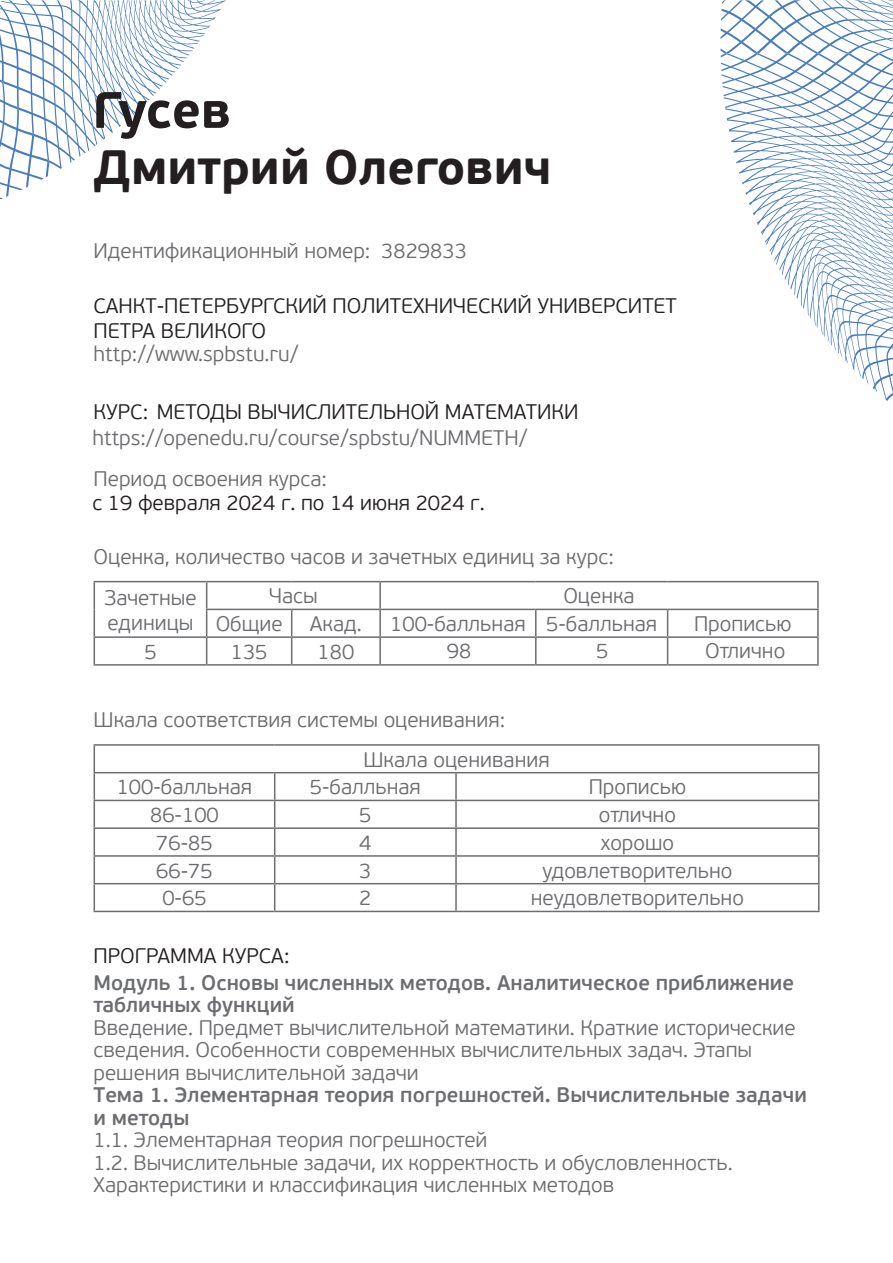
<style>
.page{position:relative;width:893px;height:1263px;background:#fff}
.page>*{position:absolute;margin:0;border:0;box-sizing:border-box;transform-origin:0 0}
.t1{font:700 51px "PF Beau Sans Pro";letter-spacing:-.01em;color:#231f20}
.t2{font:700 48px "PF Beau Sans Pro";color:#231f20}
.t3{font:300 21px/22.5px "PF Beau Sans Pro";color:#6c6d70}
.t4{font:300 21px "PF Beau Sans Pro";color:#231f20}
.t5{font:600 21px/22.5px "PF Beau Sans Pro";color:#6c6d70}
</style>
<div class="page">
<svg style="left:720px;top:0;width:173px;height:54px"></svg>
<svg style="left:720px;top:54px;width:173px;height:348px"></svg>
<svg style="left:0;top:0;width:226px;height:199px"></svg>
<hr style="left:94px;top:581px;width:113px;height:1px;background:#6c6d70">
<hr style="left:207px;top:581px;width:85px;height:1px;background:#6c6d70">
<hr style="left:292px;top:581px;width:88px;height:1px;background:#6c6d70">
<hr style="left:380px;top:581px;width:156px;height:1px;background:#6c6d70">
<hr style="left:379px;top:582px;width:2px;height:27px;background:#6c6d70">
<hr style="left:536px;top:581px;width:132px;height:1px;background:#6c6d70">
<hr style="left:668px;top:581px;width:151px;height:1px;background:#6c6d70">
<hr style="left:817px;top:582px;width:2px;height:27px;background:#6c6d70">
<hr style="left:206px;top:609px;width:86px;height:1px;background:#6c6d70">
<hr style="left:292px;top:609px;width:88px;height:1px;background:#6c6d70">
<hr style="left:380px;top:609px;width:156px;height:1px;background:#6c6d70">
<hr style="left:379px;top:610px;width:2px;height:26px;background:#6c6d70">
<hr style="left:536px;top:609px;width:132px;height:1px;background:#6c6d70">
<hr style="left:668px;top:609px;width:151px;height:1px;background:#6c6d70">
<hr style="left:817px;top:610px;width:2px;height:26px;background:#6c6d70">
<hr style="left:94px;top:636px;width:113px;height:2px;background:#6c6d70">
<svg style="left:94px;top:582px;width:1px;height:82px"></svg>
<hr style="left:207px;top:636px;width:85px;height:2px;background:#6c6d70">
<svg style="left:206px;top:582px;width:1px;height:82px"></svg>
<hr style="left:292px;top:636px;width:88px;height:2px;background:#6c6d70">
<svg style="left:291px;top:610px;width:1px;height:54px"></svg>
<hr style="left:380px;top:636px;width:156px;height:2px;background:#6c6d70">
<hr style="left:379px;top:638px;width:2px;height:26px;background:#6c6d70">
<hr style="left:536px;top:636px;width:132px;height:2px;background:#6c6d70">
<svg style="left:535px;top:610px;width:1px;height:54px"></svg>
<hr style="left:668px;top:636px;width:151px;height:2px;background:#6c6d70">
<svg style="left:667px;top:610px;width:1px;height:54px"></svg>
<hr style="left:817px;top:638px;width:2px;height:26px;background:#6c6d70">
<hr style="left:94px;top:664px;width:113px;height:2px;background:#6c6d70">
<hr style="left:207px;top:664px;width:85px;height:2px;background:#6c6d70">
<hr style="left:292px;top:664px;width:88px;height:2px;background:#6c6d70">
<hr style="left:380px;top:664px;width:156px;height:2px;background:#6c6d70">
<hr style="left:536px;top:664px;width:132px;height:2px;background:#6c6d70">
<hr style="left:668px;top:664px;width:151px;height:2px;background:#6c6d70">
<hr style="left:94px;top:744px;width:181px;height:2px;background:#6c6d70">
<hr style="left:275px;top:744px;width:181px;height:2px;background:#6c6d70">
<hr style="left:456px;top:744px;width:363px;height:2px;background:#6c6d70">
<hr style="left:94px;top:772px;width:181px;height:1px;background:#6c6d70">
<hr style="left:275px;top:772px;width:181px;height:1px;background:#6c6d70">
<hr style="left:456px;top:772px;width:363px;height:1px;background:#6c6d70">
<hr style="left:455px;top:773px;width:2px;height:27px;background:#6c6d70">
<hr style="left:94px;top:800px;width:181px;height:1px;background:#6c6d70">
<hr style="left:275px;top:800px;width:181px;height:1px;background:#6c6d70">
<hr style="left:456px;top:800px;width:363px;height:1px;background:#6c6d70">
<hr style="left:455px;top:801px;width:2px;height:26px;background:#6c6d70">
<hr style="left:94px;top:827px;width:181px;height:2px;background:#6c6d70">
<hr style="left:275px;top:827px;width:181px;height:2px;background:#6c6d70">
<hr style="left:456px;top:827px;width:363px;height:2px;background:#6c6d70">
<hr style="left:455px;top:829px;width:2px;height:26px;background:#6c6d70">
<hr style="left:94px;top:855px;width:181px;height:2px;background:#6c6d70">
<hr style="left:275px;top:855px;width:181px;height:2px;background:#6c6d70">
<hr style="left:456px;top:855px;width:363px;height:2px;background:#6c6d70">
<hr style="left:455px;top:857px;width:2px;height:26px;background:#6c6d70">
<hr style="left:94px;top:883px;width:181px;height:1px;background:#6c6d70">
<svg style="left:94px;top:746px;width:1px;height:165px"></svg>
<hr style="left:275px;top:883px;width:181px;height:1px;background:#6c6d70">
<svg style="left:274px;top:773px;width:1px;height:138px"></svg>
<hr style="left:456px;top:883px;width:363px;height:1px;background:#6c6d70">
<hr style="left:455px;top:884px;width:2px;height:27px;background:#6c6d70">
<svg style="left:818px;top:746px;width:1px;height:165px"></svg>
<hr style="left:94px;top:911px;width:181px;height:1px;background:#6c6d70">
<hr style="left:275px;top:911px;width:181px;height:1px;background:#6c6d70">
<hr style="left:456px;top:911px;width:363px;height:1px;background:#6c6d70">
<p class="t1" style="left:92px;top:78px;width:140px">Гусев</p>
<p class="t2" style="left:94px;top:137px;width:459px">Дмитрий Олегович</p>
<p class="t3" style="left:94px;top:240px;width:278px">Идентификационный номер:</p>
<p class="t4" style="left:94px;top:293px;width:585px">САНКТ-ПЕТЕРБУРГСКИЙ ПОЛИТЕХНИЧЕСКИЙ УНИВЕРСИТЕТ</p>
<p class="t4" style="left:94px;top:319px;width:174px">ПЕТРА ВЕЛИКОГО</p>
<p class="t3" style="left:94px;top:343px;width:206px">http://www.spbstu.ru/</p>
<p class="t4" style="left:94px;top:400px;width:487px">КУРС: МЕТОДЫ ВЫЧИСЛИТЕЛЬНОЙ МАТЕМАТИКИ</p>
<p class="t3" style="left:381px;top:240px;width:87px">3829833</p>
<p class="t3" style="left:92px;top:427px;width:437px">https://openedu.ru/course/spbstu/NUMMETH/</p>
<p class="t3" style="left:94px;top:467px;width:235px">Период освоения курса:</p>
<p class="t4" style="left:92px;top:491px;width:394px">с 19 февраля 2024 г. по 14 июня 2024 г.</p>
<p class="t3" style="left:94px;top:546px;width:522px">Оценка, количество часов и зачетных единиц за курс:</p>
<p class="t3" style="left:104px;top:585px;width:94px;line-height:25.2px">Зачетные единицы</p>
<p class="t3" style="left:269px;top:585px;width:50px">Часы</p>
<p class="t3" style="left:563px;top:585px;width:73px">Оценка</p>
<p class="t3" style="left:216px;top:613px;width:69px">Общие</p>
<p class="t3" style="left:310px;top:613px;width:53px">Акад.</p>
<p class="t3" style="left:390px;top:613px;width:137px">100-балльная</p>
<p class="t3" style="left:546px;top:613px;width:113px">5-балльная</p>
<p class="t3" style="left:694px;top:613px;width:99px">Прописью</p>
<p class="t3" style="left:144px;top:641px;width:14px">5</p>
<p class="t3" style="left:231px;top:641px;width:38px">135</p>
<p class="t3" style="left:318px;top:641px;width:38px">180</p>
<p class="t3" style="left:447px;top:640px;width:26px">98</p>
<p class="t3" style="left:596px;top:640px;width:14px">5</p>
<p class="t3" style="left:705px;top:640px;width:82px">Отлично</p>
<p class="t3" style="left:94px;top:708px;width:413px">Шкала соответствия системы оценивания:</p>
<p class="t3" style="left:363px;top:748px;width:188px">Шкала оценивания</p>
<p class="t3" style="left:117px;top:776px;width:137px">100-балльная</p>
<p class="t3" style="left:310px;top:776px;width:113px">5-балльная</p>
<p class="t3" style="left:589px;top:776px;width:99px">Прописью</p>
<p class="t3" style="left:150px;top:804px;width:70px">86-100</p>
<p class="t3" style="left:359px;top:804px;width:14px">5</p>
<p class="t3" style="left:599px;top:804px;width:79px">отлично</p>
<p class="t3" style="left:156px;top:832px;width:58px">76-85</p>
<p class="t3" style="left:359px;top:832px;width:14px">4</p>
<p class="t3" style="left:601px;top:832px;width:75px">хорошо</p>
<p class="t3" style="left:156px;top:859px;width:58px">66-75</p>
<p class="t3" style="left:359px;top:859px;width:14px">3</p>
<p class="t3" style="left:542px;top:859px;width:192px">удовлетворительно</p>
<p class="t3" style="left:162px;top:887px;width:46px">0-65</p>
<p class="t3" style="left:359px;top:887px;width:14px">2</p>
<p class="t3" style="left:531px;top:887px;width:215px">неудовлетворительно</p>
<p class="t4" style="left:94px;top:944px;width:197px">ПРОГРАММА КУРСА:</p>
<p class="t5" style="left:94px;top:972px;width:702px">Модуль 1. Основы численных методов. Аналитическое приближение табличных функций</p>
<p class="t3" style="left:94px;top:1017px;width:704px">Введение. Предмет вычислительной математики. Краткие исторические сведения. Особенности современных вычислительных задач. Этапы решения вычислительной задачи</p>
<p class="t5" style="left:94px;top:1084px;width:715px">Тема 1. Элементарная теория погрешностей. Вычислительные задачи и методы</p>
<p class="t3" style="left:94px;top:1129px;width:395px">1.1. Элементарная теория погрешностей</p>
<p class="t3" style="left:94px;top:1152px;width:641px">1.2. Вычислительные задачи, их корректность и обусловленность.<br>Характеристики и классификация численных методов</p>
</div>
